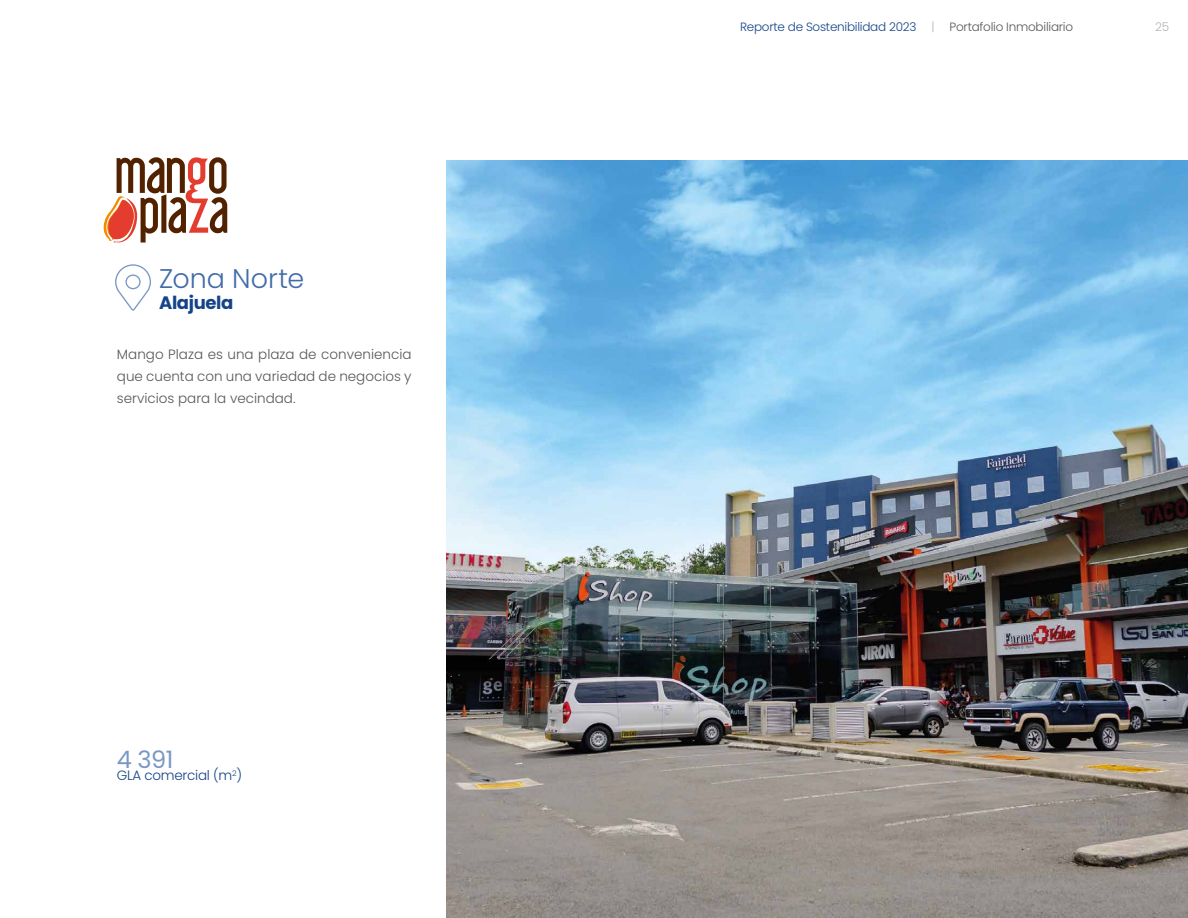
<style>
.page{position:relative;width:1188px;height:918px;background:#fff}
.page>*{position:absolute;margin:0;border:0;box-sizing:border-box;transform-origin:0 0}
.t1{font:300 27px "Poppins";color:#416caa}
.t2{font:24px "Poppins";color:#7a98c4}
.t3{font:700 18px "Poppins";letter-spacing:-.02em;color:#154388}
.t4{font:300 13.5px/21.8px "Poppins";color:#575756;text-align:justify}
.t5{font:300 13.5px "Poppins";letter-spacing:-.02em;color:#154388}
.t6{font:300 12px "Poppins";letter-spacing:-.02em;color:#154388}
.t7{font:300 12px "Poppins";letter-spacing:-.02em;color:#575756}
.t8{font:300 12px "Poppins";color:#b3b2b2}
</style>
<div class="page">
<svg style="left:115px;top:264px;width:36px;height:47px"></svg>
<svg style="left:103px;top:157px;width:124px;height:86px"></svg>
<img style="left:446px;top:161px;width:742px;height:757px">
<h1 class="t1" style="left:159px;top:263px;width:147px">Zona Norte</h1>
<h3 class="t3" style="left:159px;top:293px;width:76px">Alajuela</h3>
<p class="t4" style="left:117px;top:344px;width:296px">Mango Plaza es una plaza de conveniencia que cuenta con una variedad de negocios y servicios para la vecindad.</p>
<h2 class="t2" style="left:117px;top:745px;width:58px">4 391</h2>
<p class="t5" style="left:117px;top:768px;width:127px">GLA comercial (m<sup>2</sup>)</p>
<p class="t6" style="left:740px;top:20px;width:178px">Reporte de Sostenibilidad 2023</p>
<p class="t8" style="left:932px;top:20px;width:5px">|</p>
<p class="t7" style="left:950px;top:20px;width:125px">Portafolio Inmobiliario</p>
<p class="t8" style="left:1155px;top:20px;width:16px">25</p>
</div>
